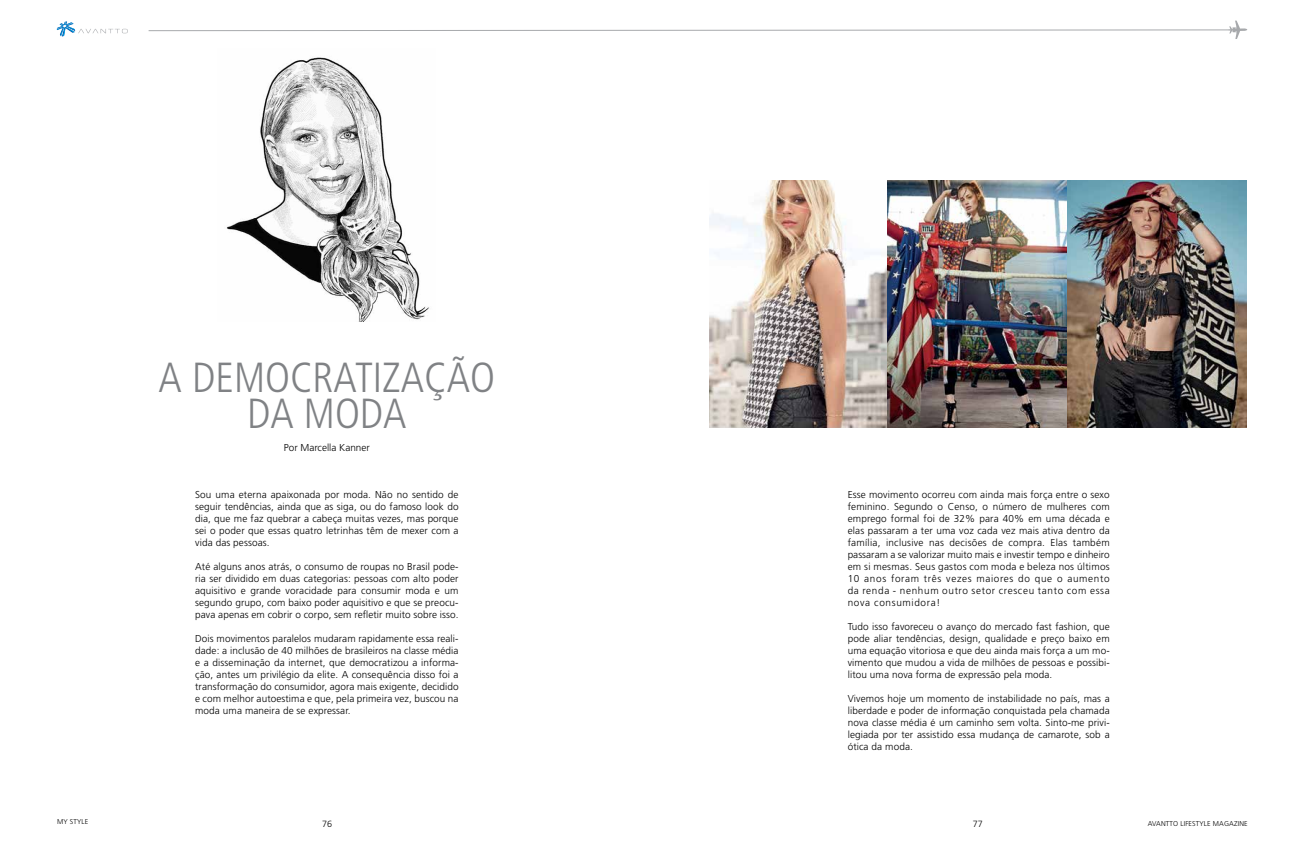
<style>
.page{position:relative;width:1304px;height:851px;background:#fff}
.page>*{position:absolute;margin:0;border:0;box-sizing:border-box;transform-origin:0 0}
.t1{font:300 condensed 42px/36px "Frutiger";color:#808285;text-align:center}
.t2{font:300 10px/12px "Frutiger";letter-spacing:.01em;color:#000;text-align:justify}
.t3{font:300 9px "Frutiger";color:#000}
.t4{font:300 7px "Frutiger";letter-spacing:.02em;color:#000}
</style>
<div class="page">
<svg style="left:57px;top:21px;width:71px;height:16px"></svg>
<svg style="left:148px;top:21px;width:1099px;height:18px"></svg>
<img style="left:226px;top:57px;width:203px;height:264px">
<img style="left:709px;top:180px;width:537px;height:247px">
<p class="t4" style="left:57px;top:817px;width:33px">MY STYLE</p>
<h1 class="t1" style="left:159px;top:360px;width:338px">A DEMOCRATIZAÇÃO<br>DA MODA</h1>
<p class="t2" style="left:284px;top:441px;width:87px">Por Marcella Kanner</p>
<p class="t2" style="left:195px;top:488px;width:265px">Sou uma eterna apaixonada por moda. Não no sentido de seguir tendências, ainda que as siga, ou do famoso look do dia, que me faz quebrar a cabeça muitas vezes, mas porque sei o poder que essas quatro letrinhas têm de mexer com a vida das pessoas.</p>
<p class="t2" style="left:195px;top:560px;width:265px">Até alguns anos atrás, o consumo de roupas no Brasil pode&shy;ria ser dividido em duas categorias: pessoas com alto poder aquisitivo e grande voracidade para consumir moda e um segundo grupo, com baixo poder aquisitivo e que se preocu&shy;pava apenas em cobrir o corpo, sem refletir muito sobre isso.</p>
<p class="t2" style="left:195px;top:632px;width:265px">Dois movimentos paralelos mudaram rapidamente essa reali&shy;dade: a inclusão de 40 milhões de brasileiros na classe média e a disseminação da internet, que democratizou a informa&shy;ção, antes um privilégio da elite. A consequência disso foi a transformação do consumidor, agora mais exigente, decidido e com melhor autoestima e que, pela primeira vez, buscou na moda uma maneira de se expressar.</p>
<p class="t2" style="left:848px;top:488px;width:264px">Esse movimento ocorreu com ainda mais força entre o sexo feminino. Segundo o Censo, o número de mulheres com emprego formal foi de 32% para 40% em uma década e elas passaram a ter uma voz cada vez mais ativa dentro da família, inclusive nas decisões de compra. Elas também passaram a se valorizar muito mais e investir tempo e dinheiro em si mesmas. Seus gastos com moda e beleza nos últimos 10 anos foram três vezes maiores do que o aumento da renda - nenhum outro setor cresceu tanto com essa nova consumidora!</p>
<p class="t2" style="left:848px;top:620px;width:264px">Tudo isso favoreceu o avanço do mercado fast fashion, que pode aliar tendências, design, qualidade e preço baixo em uma equação vitoriosa e que deu ainda mais força a um mo&shy;vimento que mudou a vida de milhões de pessoas e possibi&shy;litou uma nova forma de expressão pela moda.</p>
<p class="t2" style="left:848px;top:692px;width:264px">Vivemos hoje um momento de instabilidade no país, mas a liberdade e poder de informação conquistada pela chamada nova classe média é um caminho sem volta. Sinto-me privi&shy;legiada por ter assistido essa mudança de camarote, sob a ótica da moda.</p>
<p class="t3" style="left:322px;top:818px;width:12px">76</p>
<p class="t3" style="left:973px;top:818px;width:12px">77</p>
<p class="t4" style="left:1148px;top:819px;width:101px">AVANTTO LIFESTYLE MAGAZINE</p>
</div>
